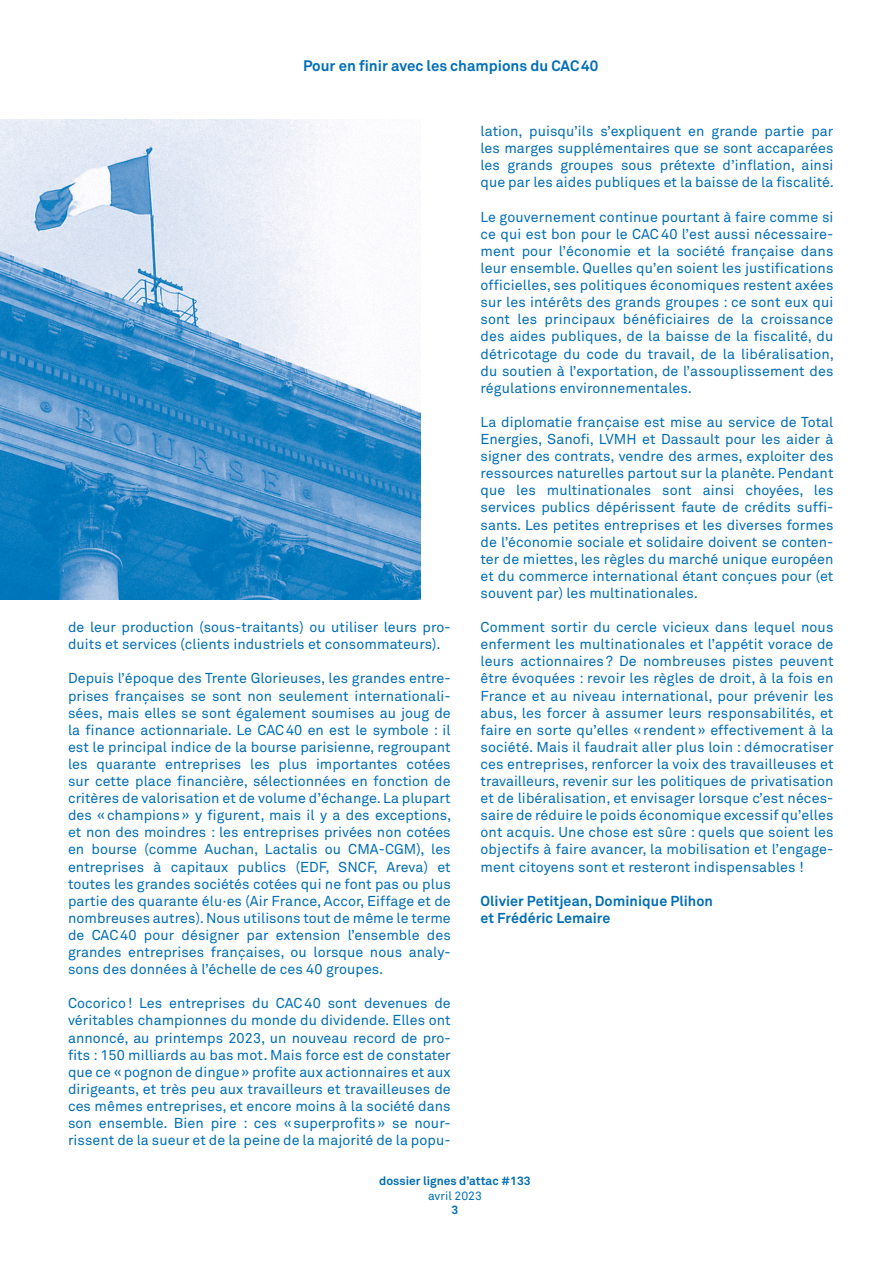
<style>
.page{position:relative;width:893px;height:1263px;background:#fff}
.page>*{position:absolute;margin:0;border:0;box-sizing:border-box;transform-origin:0 0}
.t1{font:700 15px "Akkurat Std";color:#006eb6}
.t2{font:14.25px/17.1px "Akkurat Std";letter-spacing:.005em;color:#006eb6;text-align:justify}
.t3{font:700 14.25px/17.1px "Akkurat Std";letter-spacing:.005em;color:#006eb6}
.t4{font:700 12px "Akkurat Std";color:#006eb6}
.t5{font:12px "Akkurat Std";color:#006eb6}
</style>
<div class="page">
<img style="left:0;top:119px;width:421px;height:481px">
<p class="t1" style="left:303px;top:57px;width:297px">Pour en finir avec les champions du CAC40</p>
<p class="t2" style="left:68px;top:619px;width:384px">de leur production (sous-traitants) ou utiliser leurs pro&shy;duits et services (clients industriels et consommateurs).</p>
<p class="t2" style="left:68px;top:670px;width:385px">Depuis l’époque des Trente Glorieuses, les grandes entre&shy;prises françaises se sont non seulement internationali&shy;sées, mais elles se sont également soumises au joug de la finance actionnariale. Le CAC40 en est le symbole : il est le principal indice de la bourse parisienne, regroupant les quarante entreprises les plus importantes cotées sur cette place financière, sélectionnées en fonction de critères de valorisation et de volume d’échange. La plupart des «champions» y figurent, mais il y a des exceptions, et non des moindres : les entreprises privées non cotées en bourse (comme Auchan, Lactalis ou CMA-CGM), les entreprises à capitaux publics (EDF, SNCF, Areva) et toutes les grandes sociétés cotées qui ne font pas ou plus partie des quarante élu·es (Air France, Accor, Eiffage et de nombreuses autres). Nous utilisons tout de même le terme de CAC40 pour désigner par extension l’ensemble des grandes entreprises françaises, ou lorsque nous analy&shy;sons des données à l’échelle de ces 40 groupes.</p>
<p class="t2" style="left:68px;top:995px;width:384px">Cocorico! Les entreprises du CAC40 sont devenues de véritables championnes du monde du dividende. Elles ont annoncé, au printemps 2023, un nouveau record de pro&shy;fits : 150 milliards au bas mot. Mais force est de constater que ce «pognon de dingue» profite aux actionnaires et aux dirigeants, et très peu aux travailleurs et travailleuses de ces mêmes entreprises, et encore moins à la société dans son ensemble. Bien pire : ces «superprofits» se nour&shy;rissent de la sueur et de la peine de la majorité de la popu-</p>
<p class="t2" style="left:480px;top:123px;width:355px">lation, puisqu’ils s’expliquent en grande partie par les marges supplémentaires que se sont accaparées les grands groupes sous prétexte d’inflation, ainsi que par les aides publiques et la baisse de la fiscalité.</p>
<p class="t2" style="left:480px;top:208px;width:355px">Le gouvernement continue pourtant à faire comme si ce qui est bon pour le CAC40 l’est aussi nécessaire&shy;ment pour l’économie et la société française dans leur ensemble. Quelles qu’en soient les justifications officielles, ses politiques économiques restent axées sur les intérêts des grands groupes : ce sont eux qui sont les principaux bénéficiaires de la croissance des aides publiques, de la baisse de la fiscalité, du détricotage du code du travail, de la libéralisation, du soutien à l’exportation, de l’assouplissement des régulations environnementales.</p>
<p class="t2" style="left:480px;top:413px;width:354px">La diplomatie française est mise au service de Total Energies, Sanofi, LVMH et Dassault pour les aider à signer des contrats, vendre des armes, exploiter des ressources naturelles partout sur la planète. Pendant que les multinationales sont ainsi choyées, les services publics dépérissent faute de crédits suffi&shy;sants. Les petites entreprises et les diverses formes de l’économie sociale et solidaire doivent se conten&shy;ter de miettes, les règles du marché unique européen et du commerce international étant conçues pour (et souvent par) les multinationales.</p>
<p class="t2" style="left:480px;top:619px;width:354px">Comment sortir du cercle vicieux dans lequel nous enferment les multinationales et l’appétit vorace de leurs actionnaires ? De nombreuses pistes peuvent être évoquées : revoir les règles de droit, à la fois en France et au niveau international, pour prévenir les abus, les forcer à assumer leurs responsabilités, et faire en sorte qu’elles « rendent » effectivement à la société. Mais il faudrait aller plus loin : démocratiser ces entreprises, renforcer la voix des travailleuses et travailleurs, revenir sur les politiques de privatisation et de libéralisation, et envisager lorsque c’est néces&shy;saire de réduire le poids économique excessif qu’elles ont acquis. Une chose est sûre : quels que soient les objectifs à faire avancer, la mobilisation et l’engage&shy;ment citoyens sont et resteront indispensables !</p>
<p class="t3" style="left:480px;top:892px;width:234px">Olivier Petitjean, Dominique Plihon et Frédéric Lemaire</p>
<p class="t4" style="left:379px;top:1173px;width:153px">dossier lignes d’attac #133</p>
<p class="t5" style="left:428px;top:1188px;width:55px">avril 2023</p>
<p class="t4" style="left:452px;top:1202px;width:8px">3</p>
</div>
